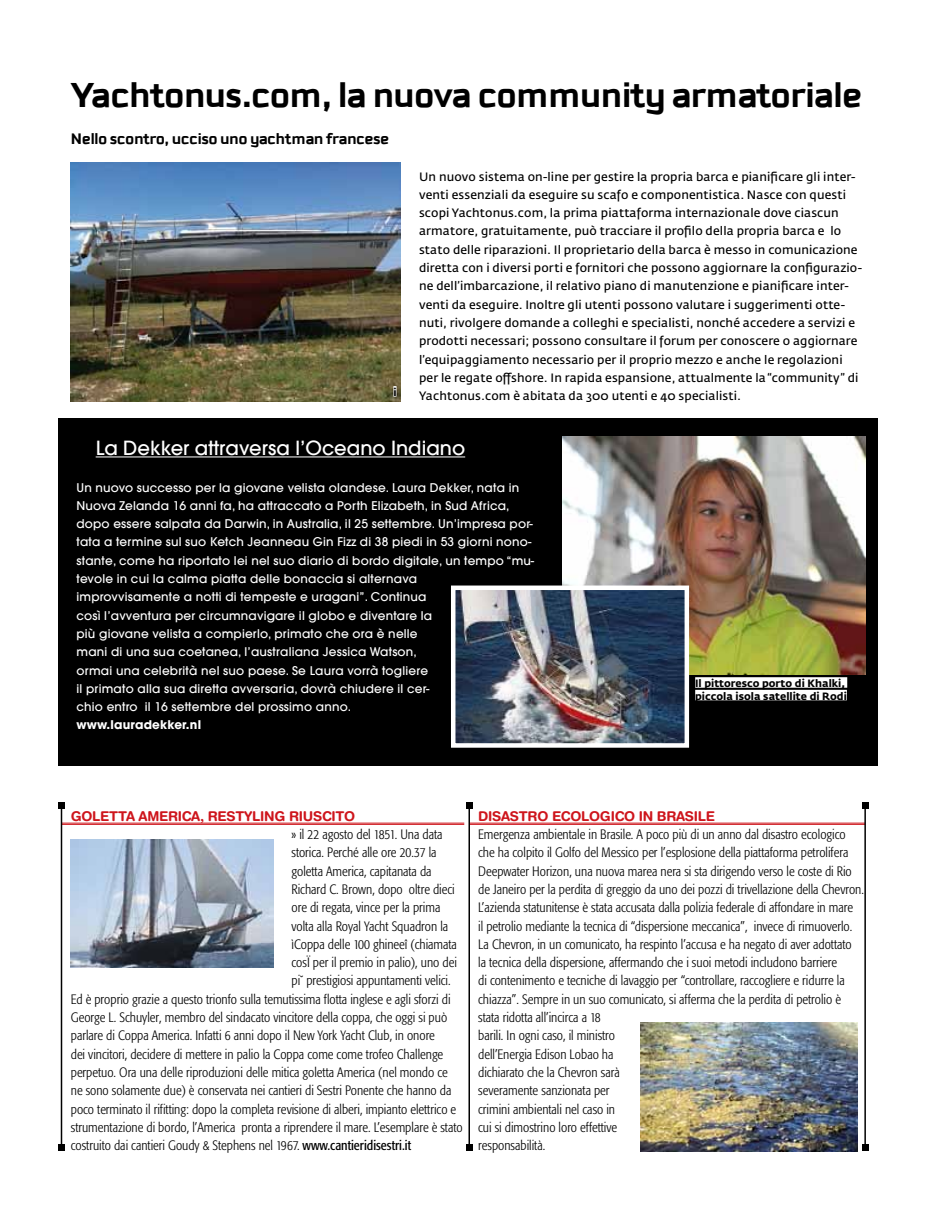
<style>
.page{position:relative;width:936px;height:1221px;background:#fff}
.page>*{position:absolute;margin:0;border:0;box-sizing:border-box;transform-origin:0 0}
.t1{font:700 37.5px "Downtempo";color:#000}
.t2{font:500 19.5px "Avant Garde LT";color:#fff}
.t3{font:700 16.5px "Downtempo";letter-spacing:-.005em;color:#000}
.t4{font:300 condensed 13.5px/18.3px "Formata";color:#000}
.t5{font:700 13.5px "Helvetica Rounded";letter-spacing:-.02em;color:#ce151c}
.t6{font:12px/18.3px "Fedra Sans Std";letter-spacing:.01em;color:#000}
.t7{font:500 12px/18.3px "Avant Garde LT";letter-spacing:.015em;color:#fff}
.t8{font:700 12px "Avant Garde LT";letter-spacing:.015em;color:#fff}
.t9{font:700 10.5px/12.6px "Fedra Sans Std";color:#000}
.s1{font-weight:400}
</style>
<div class="page">
<div style="left:513px;top:418px;width:364px;height:348px;background:#000"></div>
<hr style="left:62px;top:822px;width:402px;height:1px;background:#ce151c">
<hr style="left:62px;top:824px;width:402px;height:1px;background:#ce151c">
<hr style="left:469px;top:822px;width:396px;height:1px;background:#ce151c">
<hr style="left:469px;top:824px;width:396px;height:1px;background:#ce151c">
<hr style="left:61px;top:805px;width:1px;height:342px;background:#000">
<svg style="left:58px;top:802px;width:6px;height:6px"></svg>
<svg style="left:58px;top:1144px;width:6px;height:6px"></svg>
<hr style="left:468px;top:805px;width:2px;height:342px;background:#000">
<svg style="left:466px;top:802px;width:6px;height:6px"></svg>
<svg style="left:466px;top:1144px;width:6px;height:6px"></svg>
<hr style="left:864px;top:805px;width:1px;height:342px;background:#000">
<svg style="left:862px;top:802px;width:6px;height:6px"></svg>
<svg style="left:862px;top:1144px;width:6px;height:6px"></svg>
<div style="left:58px;top:418px;width:516px;height:348px;background:#000"></div>
<hr style="left:96px;top:456px;width:369px;height:1px;background:#fff">
<img style="left:562px;top:436px;width:303px;height:238px">
<img style="left:456px;top:590px;width:228px;height:152px">
<div style="left:451px;top:585px;width:238px;height:162px;border:4px solid #fff"></div>
<img style="left:640px;top:1022px;width:217px;height:128px">
<img style="left:71px;top:839px;width:202px;height:128px">
<img style="left:71px;top:162px;width:330px;height:239px">
<div style="left:695px;top:677px;width:152px;height:10px;background:#fff"></div>
<div style="left:695px;top:689px;width:151px;height:11px;background:#fff"></div>
<svg style="left:393px;top:386px;width:3px;height:10px"></svg>
<h1 class="t1" style="left:71px;top:74px;width:792px">Yachtonus.com, la nuova community armatoriale</h1>
<p class="t3" style="left:71px;top:129px;width:319px">Nello scontro, ucciso uno yachtman francese</p>
<p class="t9" style="left:393px;top:386px;width:5px">i</p>
<p class="t6" style="left:419px;top:167px;width:444px">Un nuovo sistema on-line per gestire la propria barca e pianificare gli inter&shy;venti essenziali da eseguire su scafo e componentistica. Nasce con questi scopi Yachtonus.com, la prima piattaforma internazionale dove ciascun armatore, gratuitamente, può tracciare il profilo della propria barca e lo stato delle riparazioni. Il proprietario della barca è messo in comunicazione diretta con i diversi porti e fornitori che possono aggiornare la configurazio&shy;ne dell’imbarcazione, il relativo piano di manutenzione e pianificare inter&shy;venti da eseguire. Inoltre gli utenti possono valutare i suggerimenti otte&shy;nuti, rivolgere domande a colleghi e specialisti, nonché accedere a servizi e prodotti necessari; possono consultare il forum per conoscere o aggiornare l’equipaggiamento necessario per il proprio mezzo e anche le regolazioni per le regate offshore. In rapida espansione, attualmente la “community” di Yachtonus.com è abitata da 300 utenti e 40 specialisti.</p>
<h2 class="t2" style="left:96px;top:436px;width:371px">La Dekker attraversa l’Oceano Indiano</h2>
<p class="t7" style="left:76px;top:478px;width:459px">Un nuovo successo per la giovane velista olandese. Laura Dekker, nata in Nuova Zelanda 16 anni fa, ha attraccato a Porth Elizabeth, in Sud Africa, dopo essere salpata da Darwin, in Australia, il 25 settembre. Un’impresa por&shy;tata a termine sul suo Ketch Jeanneau Gin Fizz di 38 piedi in 53 giorni nono&shy;stante, come ha riportato lei nel suo diario di bordo digitale, un tempo “mu&shy;tevole in cui la calma piatta delle bonaccia si alternava<br>improvvisamente a notti di tempeste e uragani”. Continua<br>così l’avventura per circumnavigare il globo e diventare la<br>più giovane velista a compierlo, primato che ora è nelle<br>mani di una sua coetanea, l’australiana Jessica Watson,<br>ormai una celebrità nel suo paese. Se Laura vorrà togliere<br>il primato alla sua diretta avversaria, dovrà chiudere il cer-<br>chio entro il 16 settembre del prossimo anno.</p>
<p class="t8" style="left:76px;top:717px;width:126px">www.lauradekker.nl</p>
<p class="t9" style="left:695px;top:677px;width:153px">Il pittoresco porto di Khalki, piccola isola satellite di Rodi</p>
<p class="t5" style="left:71px;top:807px;width:286px">GOLETTA AMERICA, RESTYLING RIUSCITO</p>
<p class="t4" style="left:291px;top:825px;width:152px">» il 22 agosto del 1851. Una data</p>
<p class="t4" style="left:291px;top:843px;width:146px">storica. Perché alle ore 20.37 la</p>
<p class="t4" style="left:291px;top:862px;width:142px">goletta America, capitanata da</p>
<p class="t4" style="left:291px;top:880px;width:165px">Richard C. Brown, dopo oltre dieci</p>
<p class="t4" style="left:291px;top:898px;width:150px">ore di regata, vince per la prima</p>
<p class="t4" style="left:291px;top:916px;width:158px">volta alla Royal Yacht Squadron la</p>
<p class="t4" style="left:291px;top:935px;width:167px">ìCoppa delle 100 ghineeî (chiamata</p>
<p class="t4" style="left:291px;top:953px;width:167px">cosÏ per il premio in palio), uno dei</p>
<p class="t4" style="left:291px;top:971px;width:161px">pi˘ prestigiosi appuntamenti velici.</p>
<p class="t4" style="left:71px;top:990px;width:381px">Ed è proprio grazie a questo trionfo sulla temutissima flotta inglese e agli sforzi di</p>
<p class="t4" style="left:71px;top:1008px;width:378px">George L. Schuyler, membro del sindacato vincitore della coppa, che oggi si può</p>
<p class="t4" style="left:71px;top:1026px;width:365px">parlare di Coppa America. Infatti 6 anni dopo il New York Yacht Club, in onore</p>
<p class="t4" style="left:71px;top:1044px;width:374px">dei vincitori, decidere di mettere in palio la Coppa come come trofeo Challenge</p>
<p class="t4" style="left:71px;top:1063px;width:378px">perpetuo. Ora una delle riproduzioni delle mitica goletta America (nel mondo ce</p>
<p class="t4" style="left:71px;top:1081px;width:382px">ne sono solamente due) è conservata nei cantieri di Sestri Ponente che hanno da</p>
<p class="t4" style="left:71px;top:1099px;width:387px">poco terminato il rifitting: dopo la completa revisione di alberi, impianto elettrico e</p>
<p class="t4" style="left:71px;top:1117px;width:393px">strumentazione di bordo, l’America pronta a riprendere il mare. L’esemplare è stato</p>
<p class="t4" style="left:71px;top:1136px;width:342px">costruito dai cantieri Goudy &amp; Stephens nel 1967. <span class="s1">www.cantieridisestri.it</span></p>
<p class="t5" style="left:478px;top:807px;width:238px">DISASTRO ECOLOGICO IN BRASILE</p>
<p class="t4" style="left:478px;top:825px;width:387px">Emergenza ambientale in Brasile. A poco più di un anno dal disastro ecologico che ha colpito il Golfo del Messico per l’esplosione della piattaforma petrolifera Deepwater Horizon, una nuova marea nera si sta dirigendo verso le coste di Rio de Janeiro per la perdita di greggio da uno dei pozzi di trivellazione della Chevron.<br>L’azienda statunitense è stata accusata dalla polizia federale di affondare in mare<br>il petrolio mediante la tecnica di “dispersione meccanica”, invece di rimuoverlo.<br>La Chevron, in un comunicato, ha respinto l’accusa e ha negato di aver adottato<br>la tecnica della dispersione, affermando che i suoi metodi includono barriere<br>di contenimento e tecniche di lavaggio per “controllare, raccogliere e ridurre la chiazza”. Sempre in un suo comunicato, si afferma che la perdita di petrolio è stata ridotta all’incirca a 18<br>barili. In ogni caso, il ministro<br>dell’Energia Edison Lobao ha<br>dichiarato che la Chevron sarà<br>severamente sanzionata per<br>crimini ambientali nel caso in<br>cui si dimostrino loro effettive<br>responsabilità.</p>
</div>
